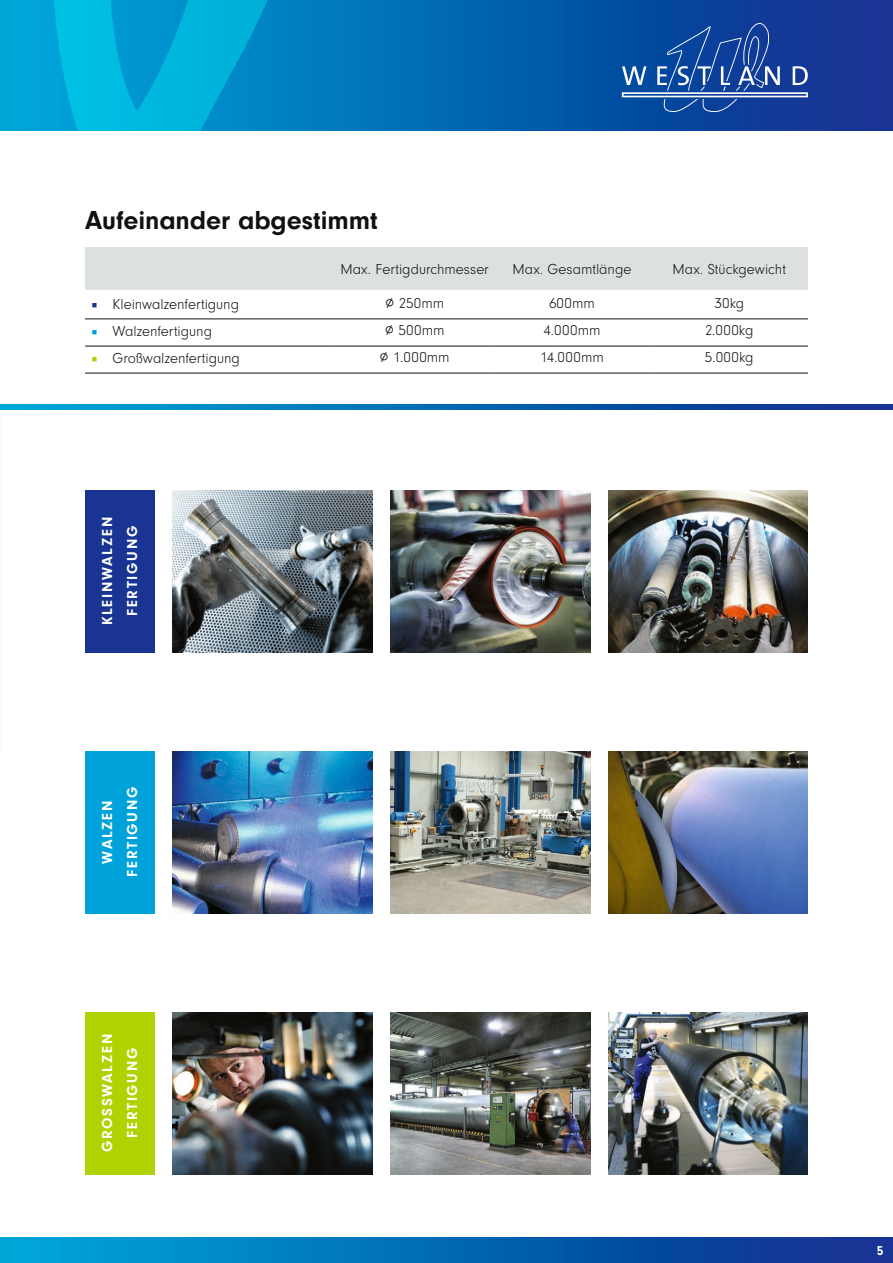
<style>
.page{position:relative;width:893px;height:1263px;background:#fff}
.page>*{position:absolute;margin:0;border:0;box-sizing:border-box;transform-origin:0 0}
.t1{font:700 27px "Neuzeit Gro";letter-spacing:-.005em;color:#11110f}
.t2{font:300 15px "Neuzeit Gro";color:#11110f}
.t3{font:700 15px/25.2px "Neuzeit Gro";letter-spacing:.115em;color:#fff;text-align:center}
.t4{font:700 13.5px "Neuzeit Gro";color:#fff}
.s1{font-family:"Minion Pro";font-weight:400;color:#193493}
.s2{font-family:"Minion Pro";font-weight:400;color:#00a3d9}
.s3{font-family:"Minion Pro";font-weight:400;color:#b0d200}
</style>
<div class="page">
<div style="left:0;top:1237px;width:893px;height:26px;background:linear-gradient(to right,#00a9da,#0e2a8c)"></div>
<svg style="left:0;top:405px;width:893px;height:4px;background:#0469b3"></svg>
<svg style="left:351px;top:0;width:542px;height:130px;background:#0654a6"></svg>
<svg style="left:0;top:0;width:351px;height:130px;background:#009ed1"></svg>
<svg style="left:622px;top:23px;width:186px;height:89px;background:#2758a6"></svg>
<img style="left:172px;top:1012px;width:200px;height:162px">
<img style="left:172px;top:751px;width:200px;height:162px">
<img style="left:172px;top:490px;width:200px;height:162px">
<img style="left:390px;top:1012px;width:200px;height:162px">
<img style="left:608px;top:751px;width:200px;height:162px">
<img style="left:390px;top:490px;width:200px;height:162px">
<img style="left:608px;top:1012px;width:200px;height:162px">
<img style="left:390px;top:751px;width:200px;height:162px">
<img style="left:608px;top:490px;width:200px;height:162px">
<div style="left:85px;top:247px;width:723px;height:43px;background:#dde0e1"></div>
<svg style="left:85px;top:318px;width:723px;height:55px"></svg>
<hr style="left:336px;top:319px;width:157px;height:1px;background:#11110f">
<hr style="left:493px;top:319px;width:158px;height:1px;background:#11110f">
<hr style="left:651px;top:319px;width:157px;height:1px;background:#11110f">
<hr style="left:336px;top:346px;width:157px;height:1px;background:#11110f">
<hr style="left:493px;top:346px;width:158px;height:1px;background:#11110f">
<hr style="left:651px;top:346px;width:157px;height:1px;background:#11110f">
<hr style="left:336px;top:373px;width:157px;height:1px;background:#11110f">
<hr style="left:493px;top:373px;width:158px;height:1px;background:#11110f">
<hr style="left:651px;top:373px;width:157px;height:1px;background:#11110f">
<hr style="left:85px;top:319px;width:251px;height:1px;background:#11110f">
<hr style="left:85px;top:346px;width:251px;height:1px;background:#11110f">
<hr style="left:85px;top:373px;width:251px;height:1px;background:#11110f">
<div style="left:85px;top:490px;width:69px;height:162px;background:#193493"></div>
<div style="left:85px;top:751px;width:69px;height:162px;background:#00a3d9"></div>
<div style="left:85px;top:1012px;width:69px;height:162px;background:#b0d200"></div>
<h1 class="t1" style="left:85px;top:205px;width:294px">Aufeinander abgestimmt</h1>
<p class="t2" style="left:340px;top:261px;width:150px">Max. Fertigdurchmesser</p>
<p class="t2" style="left:512px;top:261px;width:120px">Max. Gesamtlänge</p>
<p class="t2" style="left:672px;top:261px;width:115px">Max. Stückgewicht</p>
<p class="t2" style="left:91px;top:296px;width:149px"><span class="s1">■</span> Kleinwalzenfertigung</p>
<p class="t2" style="left:385px;top:296px;width:60px">∅ 250mm</p>
<p class="t2" style="left:549px;top:296px;width:47px">600mm</p>
<p class="t2" style="left:714px;top:296px;width:31px">30kg</p>
<p class="t2" style="left:91px;top:323px;width:122px"><span class="s2">■</span> Walzenfertigung</p>
<p class="t2" style="left:385px;top:322px;width:61px">∅ 500mm</p>
<p class="t2" style="left:543px;top:322px;width:58px">4.000mm</p>
<p class="t2" style="left:705px;top:322px;width:50px">2.000kg</p>
<p class="t2" style="left:91px;top:350px;width:150px"><span class="s3">■</span> Großwalzenfertigung</p>
<p class="t2" style="left:380px;top:350px;width:72px">∅ 1.000mm</p>
<p class="t2" style="left:540px;top:350px;width:65px">14.000mm</p>
<p class="t2" style="left:705px;top:350px;width:50px">5.000kg</p>
<p class="t3" style="left:95px;top:625px;width:110px;rotate:-90deg">KLEINWALZEN<br>FERTIGUNG</p>
<p class="t3" style="left:95px;top:877px;width:92px;rotate:-90deg">WALZEN<br>FERTIGUNG</p>
<p class="t3" style="left:95px;top:1152px;width:120px;rotate:-90deg">GROSSWALZEN<br>FERTIGUNG</p>
<p class="t4" style="left:877px;top:1243px;width:8px">5</p>
</div>
